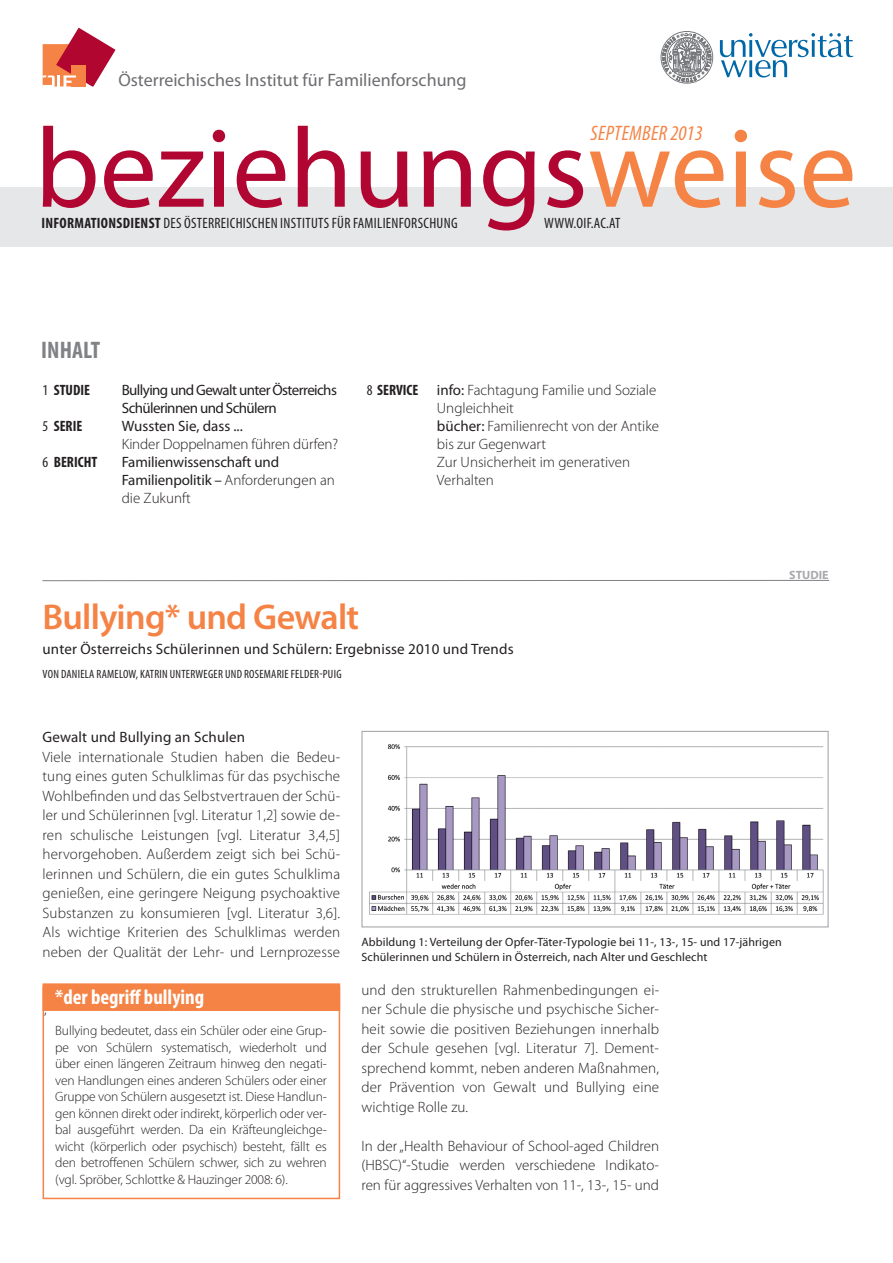
<style>
.page{position:relative;width:893px;height:1263px;background:#fff}
.page>*{position:absolute;margin:0;border:0;box-sizing:border-box;transform-origin:0 0}
.t1{font:114px "Myriad Pro";color:#b00631}
.t2{font:600 36px "Myriad Pro";letter-spacing:-.02em;color:#f58345}
.t3{font:700 condensed 24px "Myriad Pro";color:#808285}
.t4{font:700 condensed 21px "Myriad Pro";color:#fff}
.t5{font:italic condensed 21px "Myriad Pro";letter-spacing:.02em;color:#f58345}
.t6{font:18px "Myriad Pro";color:#6c6d70}
.t7{font:300 15px/19.5px "Myriad Pro";color:#231f20;text-align:justify}
.t8{font:15px "Myriad Pro";letter-spacing:.01em;color:#231f20}
.t9{font:condensed 15px "Myriad Pro";letter-spacing:.02em;color:#231f20}
.t10{font:15px/18px "Myriad Pro";letter-spacing:-.04em;color:#231f20}
.t11{font:15px/18px "Myriad Pro";letter-spacing:-.01em;color:#231f20}
.t12{font:700 condensed 15px "Myriad Pro";color:#231f20}
.t13{font:300 13.5px/16.5px "Myriad Pro";letter-spacing:-.01em;color:#231f20;text-align:justify}
.t14{font:12px/15px "Myriad Pro";letter-spacing:.01em;color:#231f20}
.t15{font:condensed 12px "Myriad Pro";letter-spacing:.02em;color:#231f20}
.t16{font:700 12px "Myriad Pro";color:#a8a9ad}
.s1{color:#f58345}
.s2{font-weight:700}
.s3{font-weight:400}
.s4{font-weight:300}
</style>
<div class="page">
<div style="left:0;top:187px;width:893px;height:60px;background:#e6e7e9"></div>
<hr style="left:42px;top:580px;width:787px;height:1px;background:#808285">
<img style="left:369px;top:744px;width:455px;height:171px">
<div style="left:361px;top:731px;width:468px;height:196px;border:1px solid #a8a9ad"></div>
<div style="left:43px;top:986px;width:297px;height:213px;border:2px solid #f58345"></div>
<div style="left:43px;top:983px;width:297px;height:28px;background:#f58345"></div>
<svg style="left:720px;top:33px;width:133px;height:45px"></svg>
<svg style="left:660px;top:31px;width:53px;height:53px"></svg>
<svg style="left:43px;top:28px;width:73px;height:58px"></svg>
<p class="t6" style="left:118px;top:69px;width:350px">Österreichisches Institut für Familienforschung</p>
<h1 class="t1" style="left:35px;top:98px;width:823px">beziehungs<span class="s1">weise</span></h1>
<h3 class="t5" style="left:590px;top:121px;width:114px">sePTEMBER 2013</h3>
<p class="t9" style="left:41px;top:214px;width:418px"><span class="s2">INFORMATIONSDIENST</span> DES ÖSTERREICHISCHEN INSTITUTS FÜR FAMILIENFORSCHUNG</p>
<p class="t9" style="left:544px;top:214px;width:78px">WWW.OIF.AC.AT</p>
<h3 class="t3" style="left:41px;top:335px;width:60px">INHALT</h3>
<p class="t12" style="left:43px;top:381px;width:46px"><span class="s3">1</span> STUDIE</p>
<p class="t12" style="left:367px;top:380px;width:52px"><span class="s3">8</span> SERVICE</p>
<p class="t12" style="left:43px;top:417px;width:40px"><span class="s3">5</span> SERIE</p>
<p class="t12" style="left:43px;top:453px;width:56px"><span class="s3">6</span> BERICHT</p>
<p class="t10" style="left:122px;top:381px;width:217px">Bullying und Gewalt unter Österreichs<br>Schülerinnen und Schülern<br>Wussten Sie, dass ...</p>
<p class="t7" style="left:122px;top:434px;width:218px">Kinder Doppelnamen führen dürfen?</p>
<p class="t11" style="left:122px;top:453px;width:215px">Familienwissenschaft und<br>Familienpolitik – <span class="s4">Anforderungen an die Zukunft</span></p>
<p class="t7" style="left:437px;top:381px;width:224px;line-height:18px;text-align:left"><span class="s3">info:</span> Fachtagung Familie und Soziale<br>Ungleichheit<br><span class="s3">bücher:</span> Familienrecht von der Antike bis zur Gegenwart<br>Zur Unsicherheit im generativen<br>Verhalten</p>
<h2 class="t2" style="left:43px;top:594px;width:318px">Bullying* und Gewalt</h2>
<p class="t8" style="left:43px;top:640px;width:473px">unter Österreichs Schülerinnen und Schülern: Ergebnisse 2010 und Trends</p>
<p class="t15" style="left:43px;top:667px;width:300px">VON DANIELA RAMELOW, KATRIN UNTERWEGER UND ROSEMARIE FELDER-PUIG</p>
<p class="t16" style="left:789px;top:567px;width:41px">STUDIE</p>
<p class="t8" style="left:43px;top:728px;width:204px">Gewalt und Bullying an Schulen</p>
<p class="t7" style="left:43px;top:747px;width:299px">Viele internationale Studien haben die Bedeu&shy;tung eines guten Schulklimas für das psychische Wohlbefinden und das Selbstvertrauen der Schü&shy;ler und Schülerinnen [vgl. Literatur 1,2] sowie de&shy;ren schulische Leistungen [vgl. Literatur 3,4,5] hervorgehoben. Außerdem zeigt sich bei Schü&shy;lerinnen und Schülern, die ein gutes Schulklima genießen, eine geringere Neigung psychoaktive Substanzen zu konsumieren [vgl. Literatur 3,6].<br>Als wichtige Kriterien des Schulklimas werden neben der Qualität der Lehr- und Lernprozesse</p>
<p class="t7" style="left:44px;top:1000px;width:4px">,</p>
<h3 class="t4" style="left:55px;top:983px;width:150px">*DER BEGRIFF BULLYING</h3>
<p class="t13" style="left:55px;top:1023px;width:273px">Bullying bedeutet, dass ein Schüler oder eine Grup&shy;pe von Schülern systematisch, wiederholt und über einen längeren Zeitraum hinweg den negati&shy;ven Handlungen eines anderen Schülers oder einer Gruppe von Schülern ausgesetzt ist. Diese Handlun&shy;gen können direkt oder indirekt, körperlich oder ver&shy;bal ausgeführt werden. Da ein Kräfteungleichge&shy;wicht (körperlich oder psychisch) besteht, fällt es den betroffenen Schülern schwer, sich zu wehren (vgl. Spröber, Schlottke &amp; Hauzinger 2008: 6).</p>
<p class="t14" style="left:361px;top:934px;width:422px">Abbildung 1: Verteilung der Opfer-Täter-Typologie bei 11-, 13-, 15- und 17-jährigen<br>Schülerinnen und Schülern in Österreich, nach Alter und Geschlecht</p>
<p class="t7" style="left:361px;top:980px;width:299px">und den strukturellen Rahmenbedingungen ei&shy;ner Schule die physische und psychische Sicher&shy;heit sowie die positiven Beziehungen innerhalb der Schule gesehen [vgl. Literatur 7]. Dement&shy;sprechend kommt, neben anderen Maßnahmen, der Prävention von Gewalt und Bullying eine wichtige Rolle zu.</p>
<p class="t7" style="left:361px;top:1136px;width:299px">In der „Health Behaviour of School-aged Children (HBSC)“-Studie werden verschiedene Indikato&shy;ren für aggressives Verhalten von 11-, 13-, 15- und</p>
</div>
